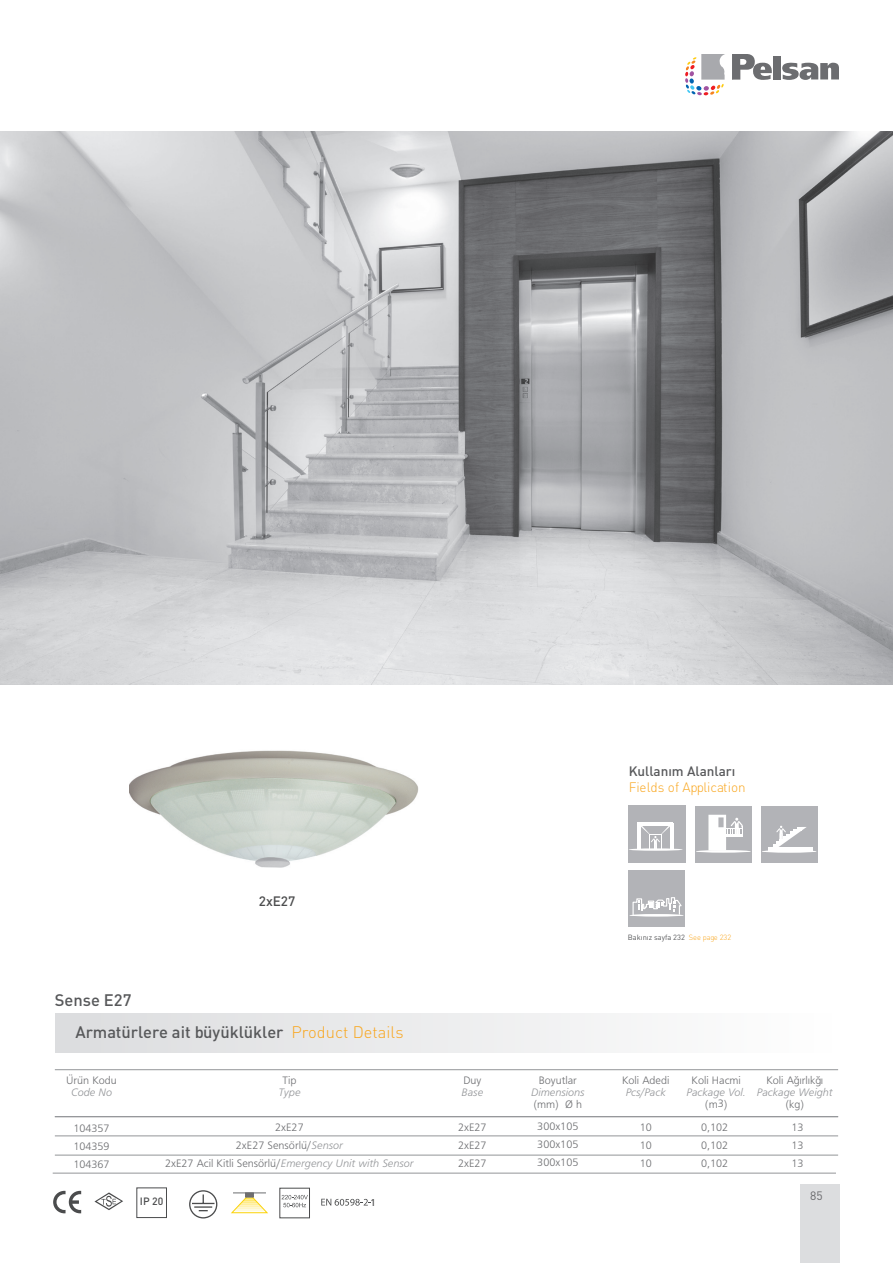
<style>
.page{position:relative;width:893px;height:1263px;background:#fff}
.page>*{position:absolute;margin:0;border:0;box-sizing:border-box;transform-origin:0 0}
.t1{font:16.5px "DIN Medium Tr";color:#57585a}
.t2{font:13.5px "DINT Light Tr";color:#f9a51b}
.t3{font:13.5px "DIN Medium Tr";color:#57585a}
.t4{font:13.5px "DIN Medium Tr";color:#4b4c4d}
.t5{font:12px "DIN Tr";color:#69696c}
.t6{font:11.25px/12px "Frugal Normal Tr";color:#6c6d70;text-align:center}
.t7{font:11.25px "Frugal Italic Tr";color:#939598}
.t8{font:10.5px "DIN Medium Tr";color:#4b4c4d}
.t9{font:9.75px "DIN Medium Tr";color:#4b4c4d}
.t10{font:7.5px "DIN Tr";color:#57585a}
.s1{font-family:"DINT Light Tr";color:#f9a51b}
.s2{font-family:"Frugal Italic Tr";color:#939598}
</style>
<div class="page">
<div style="left:800px;top:1184px;width:39px;height:79px;background:#dcdddf"></div>
<div style="left:773px;top:56px;width:8px;height:23px;background:#6c6d70"></div>
<svg style="left:782px;top:62px;width:57px;height:18px"></svg>
<svg style="left:685px;top:54px;width:87px;height:41px"></svg>
<img style="left:0;top:132px;width:893px;height:552px">
<svg style="left:53px;top:1191px;width:28px;height:22px"></svg>
<div style="left:136px;top:1187px;width:31px;height:31px;border:1px solid #4b4c4d"></div>
<svg style="left:189px;top:1190px;width:29px;height:29px"></svg>
<div style="left:279px;top:1188px;width:31px;height:30px;border:1px solid #4b4c4d"></div>
<svg style="left:282px;top:1195px;width:26px;height:12px"></svg>
<svg style="left:321px;top:1199px;width:50px;height:6px"></svg>
<svg style="left:231px;top:1193px;width:37px;height:20px"></svg>
<div style="left:245px;top:1192px;width:9px;height:5px;background:#706e6e"></div>
<hr style="left:233px;top:1192px;width:33px;height:1px;background:#6c6d70">
<svg style="left:94px;top:1192px;width:29px;height:18px"></svg>
<hr style="left:53px;top:1173px;width:783px;height:1px;background:#939598">
<div style="left:55px;top:1013px;width:776px;height:40px;background:linear-gradient(to right,#dbdddf,#fefefe)"></div>
<hr style="left:55px;top:1069px;width:783px;height:1px;background:#939598">
<hr style="left:55px;top:1116px;width:783px;height:1px;background:#939598">
<hr style="left:55px;top:1155px;width:783px;height:1px;background:#939598">
<hr style="left:55px;top:1135px;width:783px;height:1px;background:#939598">
<div style="left:628px;top:805px;width:57px;height:58px;background:#b2b3b7"></div>
<svg style="left:629px;top:823px;width:54px;height:28px"></svg>
<div style="left:695px;top:806px;width:57px;height:57px;background:#b2b3b7"></div>
<svg style="left:696px;top:815px;width:55px;height:37px"></svg>
<div style="left:761px;top:806px;width:57px;height:57px;background:#b2b3b7"></div>
<svg style="left:762px;top:826px;width:54px;height:27px"></svg>
<div style="left:628px;top:870px;width:57px;height:57px;background:#b2b3b7"></div>
<svg style="left:629px;top:897px;width:55px;height:19px"></svg>
<img style="left:130px;top:750px;width:289px;height:118px">
<p class="t4" style="left:259px;top:893px;width:38px">2xE27</p>
<p class="t1" style="left:55px;top:989px;width:78px">Sense E27</p>
<p class="t1" style="left:75px;top:1021px;width:330px">Armatürlere ait büyüklükler <span class="s1">Product Details</span></p>
<p class="t6" style="left:66px;top:1074px;width:52px">Ürün Kodu</p>
<p class="t7" style="left:71px;top:1085px;width:42px">Code No</p>
<p class="t6" style="left:73px;top:1122px;width:38px">104357</p>
<p class="t6" style="left:73px;top:1140px;width:38px">104359</p>
<p class="t6" style="left:73px;top:1158px;width:38px">104367</p>
<p class="t6" style="left:282px;top:1074px;width:15px">Tip</p>
<p class="t7" style="left:278px;top:1085px;width:24px">Type</p>
<p class="t6" style="left:275px;top:1121px;width:30px">2xE27</p>
<p class="t6" style="left:236px;top:1139px;width:109px">2xE27 Sensörlü/<span class="s2">Sensor</span></p>
<p class="t6" style="left:165px;top:1157px;width:250px">2xE27 Acil Kitli Sensörlü/<span class="s2">Emergency Unit with Sensor</span></p>
<p class="t8" style="left:140px;top:1195px;width:25px">IP 20</p>
<p class="t9" style="left:370px;top:1196px;width:7px">1</p>
<p class="t6" style="left:463px;top:1074px;width:20px">Duy</p>
<p class="t7" style="left:462px;top:1085px;width:23px">Base</p>
<p class="t6" style="left:458px;top:1121px;width:30px">2xE27</p>
<p class="t6" style="left:458px;top:1139px;width:30px">2xE27</p>
<p class="t6" style="left:458px;top:1157px;width:30px">2xE27</p>
<p class="t3" style="left:629px;top:762px;width:108px">Kullanım Alanları</p>
<p class="t2" style="left:629px;top:779px;width:118px">Fields of Application</p>
<p class="t10" style="left:628px;top:933px;width:105px">Bakınız sayfa 232 <span class="s1">See page 232</span></p>
<p class="t6" style="left:539px;top:1074px;width:40px">Boyutlar</p>
<p class="t7" style="left:531px;top:1085px;width:55px">Dimensions</p>
<p class="t6" style="left:534px;top:1098px;width:50px">(mm) Ø h</p>
<p class="t6" style="left:537px;top:1120px;width:43px">300x105</p>
<p class="t6" style="left:537px;top:1138px;width:43px">300x105</p>
<p class="t6" style="left:537px;top:1156px;width:43px">300x105</p>
<p class="t6" style="left:622px;top:1074px;width:49px">Koli Adedi<br><span class="s2">Pcs/Pack</span></p>
<p class="t6" style="left:691px;top:1074px;width:51px">Koli Hacmi</p>
<p class="t7" style="left:686px;top:1085px;width:61px">Package Vol.</p>
<p class="t6" style="left:705px;top:1098px;width:23px">(m3)</p>
<p class="t6" style="left:766px;top:1074px;width:58px">Koli Ağırlıkğı</p>
<p class="t7" style="left:757px;top:1085px;width:77px">Package Weight</p>
<p class="t6" style="left:786px;top:1098px;width:20px">(kg)</p>
<p class="t6" style="left:640px;top:1121px;width:14px">10</p>
<p class="t6" style="left:640px;top:1139px;width:14px">10</p>
<p class="t6" style="left:640px;top:1157px;width:14px">10</p>
<p class="t6" style="left:701px;top:1121px;width:29px">0,102</p>
<p class="t6" style="left:701px;top:1139px;width:29px">0,102</p>
<p class="t6" style="left:701px;top:1157px;width:29px">0,102</p>
<p class="t6" style="left:791px;top:1121px;width:14px">13</p>
<p class="t6" style="left:791px;top:1139px;width:14px">13</p>
<p class="t6" style="left:791px;top:1157px;width:14px">13</p>
<p class="t5" style="left:810px;top:1188px;width:14px">85</p>
</div>
